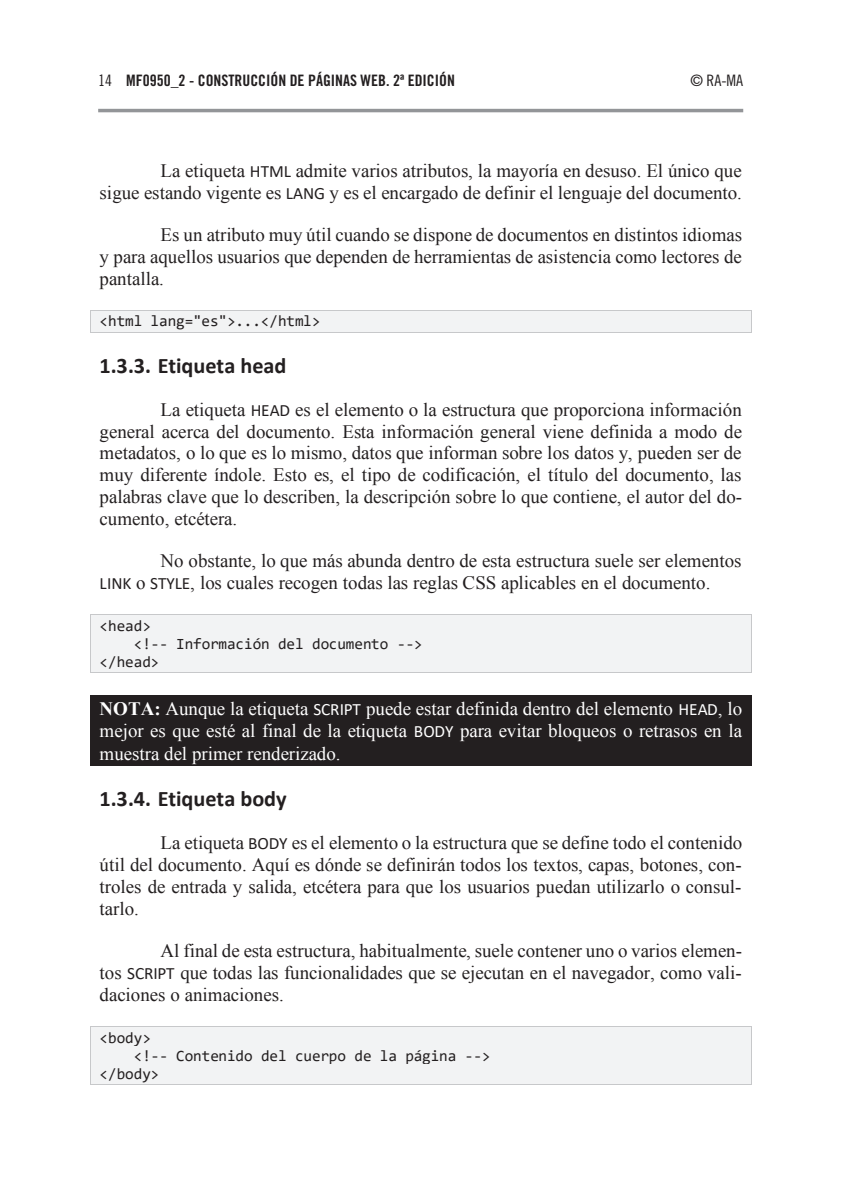
<style>
.page{position:relative;width:841px;height:1189px;background:#fff}
.page>*{position:absolute;margin:0;border:0;box-sizing:border-box;transform-origin:0 0}
.t1{font:700 22.22px "Calibri";color:#231f20}
.t2{font:18.9px/21.7px "Times New Roman";color:#231f20;text-align:justify}
.t3{font:18.9px/22.2px "Times New Roman";color:#fff;text-align:justify}
.t4{font:15.75px "Trade Gothic LT Std Bd Cn 20";color:#231f20}
.t5{font:15.75px "Trade Gothic LT Std Cn 18";color:#231f20}
.t6{font:15.58px "Consolas";color:#231f20}
.s1{font-family:"Trade Gothic LT Std Cn 18"}
.s2{font-family:"Calibri";font-size:17.32px}
.s3{font-weight:700}
</style>
<div class="page">
<hr style="left:98px;top:109px;width:645px;height:3px;background:#939598">
<div style="left:91px;top:310px;width:660px;height:22px;background:#f2f3f4"></div>
<hr style="left:91px;top:310px;width:660px;height:1px;background:#c7c8ca">
<hr style="left:91px;top:332px;width:660px;height:1px;background:#c7c8ca">
<svg style="left:90px;top:310px;width:1px;height:23px"></svg>
<svg style="left:751px;top:310px;width:1px;height:23px"></svg>
<div style="left:91px;top:615px;width:660px;height:19px;background:#f2f3f4"></div>
<hr style="left:91px;top:614px;width:660px;height:1px;background:#c7c8ca">
<div style="left:91px;top:634px;width:660px;height:19px;background:#f2f3f4"></div>
<div style="left:91px;top:653px;width:660px;height:19px;background:#f2f3f4"></div>
<hr style="left:91px;top:672px;width:660px;height:1px;background:#c7c8ca">
<svg style="left:90px;top:614px;width:1px;height:59px"></svg>
<svg style="left:751px;top:614px;width:1px;height:59px"></svg>
<div style="left:91px;top:696px;width:660px;height:24px;background:#231f20"></div>
<hr style="left:91px;top:695px;width:660px;height:1px;background:#231f20">
<div style="left:91px;top:720px;width:660px;height:22px;background:#231f20"></div>
<div style="left:91px;top:742px;width:660px;height:23px;background:#231f20"></div>
<hr style="left:91px;top:765px;width:660px;height:1px;background:#231f20">
<svg style="left:90px;top:695px;width:1px;height:71px"></svg>
<svg style="left:751px;top:695px;width:1px;height:71px"></svg>
<div style="left:91px;top:1026px;width:660px;height:20px;background:#f2f3f4"></div>
<hr style="left:91px;top:1026px;width:660px;height:1px;background:#c7c8ca">
<div style="left:91px;top:1046px;width:660px;height:18px;background:#f2f3f4"></div>
<div style="left:91px;top:1064px;width:660px;height:20px;background:#f2f3f4"></div>
<hr style="left:91px;top:1084px;width:660px;height:1px;background:#c7c8ca">
<svg style="left:90px;top:1026px;width:1px;height:59px"></svg>
<svg style="left:751px;top:1026px;width:1px;height:59px"></svg>
<p class="t4" style="left:98px;top:71px;width:358px"><span class="s1">14</span> MF0950_2 - CONSTRUCCIÓN DE PÁGINAS WEB. 2ª EDICIÓN</p>
<p class="t5" style="left:690px;top:71px;width:54px">© RA-MA</p>
<p class="t2" style="left:100px;top:159px;width:644px;line-height:22.2px;text-align:right">La etiqueta <span class="s2">HTML</span> admite varios atributos, la mayoría en desuso. El único que<br>sigue estando vigente es <span class="s2">LANG</span> y es el encargado de definir el lenguaje del documento.</p>
<p class="t2" style="left:100px;top:224px;width:644px;text-indent:61px">Es un atributo muy útil cuando se dispone de documentos en distintos idiomas y para aquellos usuarios que dependen de herramientas de asistencia como lectores de pantalla.</p>
<p class="t6" style="left:100px;top:311px;width:222px">&lt;html lang="es"&gt;...&lt;/html&gt;</p>
<p class="t1" style="left:100px;top:350px;width:188px">1.3.3. Etiqueta head</p>
<p class="t2" style="left:100px;top:398px;width:644px;text-indent:61px">La etiqueta <span class="s2">HEAD</span> es el elemento o la estructura que proporciona información general acerca del documento. Esta información general viene definida a modo de metadatos, o lo que es lo mismo, datos que informan sobre los datos y, pueden ser de muy diferente índole. Esto es, el tipo de codificación, el título del documento, las palabras clave que lo describen, la descripción sobre lo que contiene, el autor del do&shy;cumento, etcétera.</p>
<p class="t2" style="left:100px;top:549px;width:643px;text-indent:61px">No obstante, lo que más abunda dentro de esta estructura suele ser elementos<br><span class="s2">LINK</span> o <span class="s2">STYLE</span>, los cuales recogen todas las reglas CSS aplicables en el documento.</p>
<p class="t6" style="left:100px;top:615px;width:53px">&lt;head&gt;</p>
<p class="t6" style="left:134px;top:633px;width:290px">&lt;!-- Información del documento --&gt;</p>
<p class="t6" style="left:100px;top:651px;width:61px">&lt;/head&gt;</p>
<p class="t3" style="left:100px;top:697px;width:644px"><span class="s3">NOTA:</span> Aunque la etiqueta <span class="s2">SCRIPT</span> puede estar definida dentro del elemento <span class="s2">HEAD</span>, lo mejor es que esté al final de la etiqueta <span class="s2">BODY</span> para evitar bloqueos o retrasos en la muestra del primer renderizado.</p>
<p class="t1" style="left:100px;top:783px;width:189px">1.3.4. Etiqueta body</p>
<p class="t2" style="left:100px;top:831px;width:644px;text-indent:61px">La etiqueta <span class="s2">BODY</span> es el elemento o la estructura que se define todo el contenido útil del documento. Aquí es dónde se definirán todos los textos, capas, botones, con&shy;troles de entrada y salida, etcétera para que los usuarios puedan utilizarlo o consul&shy;tarlo.</p>
<p class="t2" style="left:100px;top:939px;width:644px;text-indent:61px">Al final de esta estructura, habitualmente, suele contener uno o varios elemen&shy;tos <span class="s2">SCRIPT</span> que todas las funcionalidades que se ejecutan en el navegador, como vali&shy;daciones o animaciones.</p>
<p class="t6" style="left:100px;top:1027px;width:53px">&lt;body&gt;</p>
<p class="t6" style="left:134px;top:1045px;width:358px">&lt;!-- Contenido del cuerpo de la página --&gt;</p>
<p class="t6" style="left:100px;top:1063px;width:61px">&lt;/body&gt;</p>
</div>
